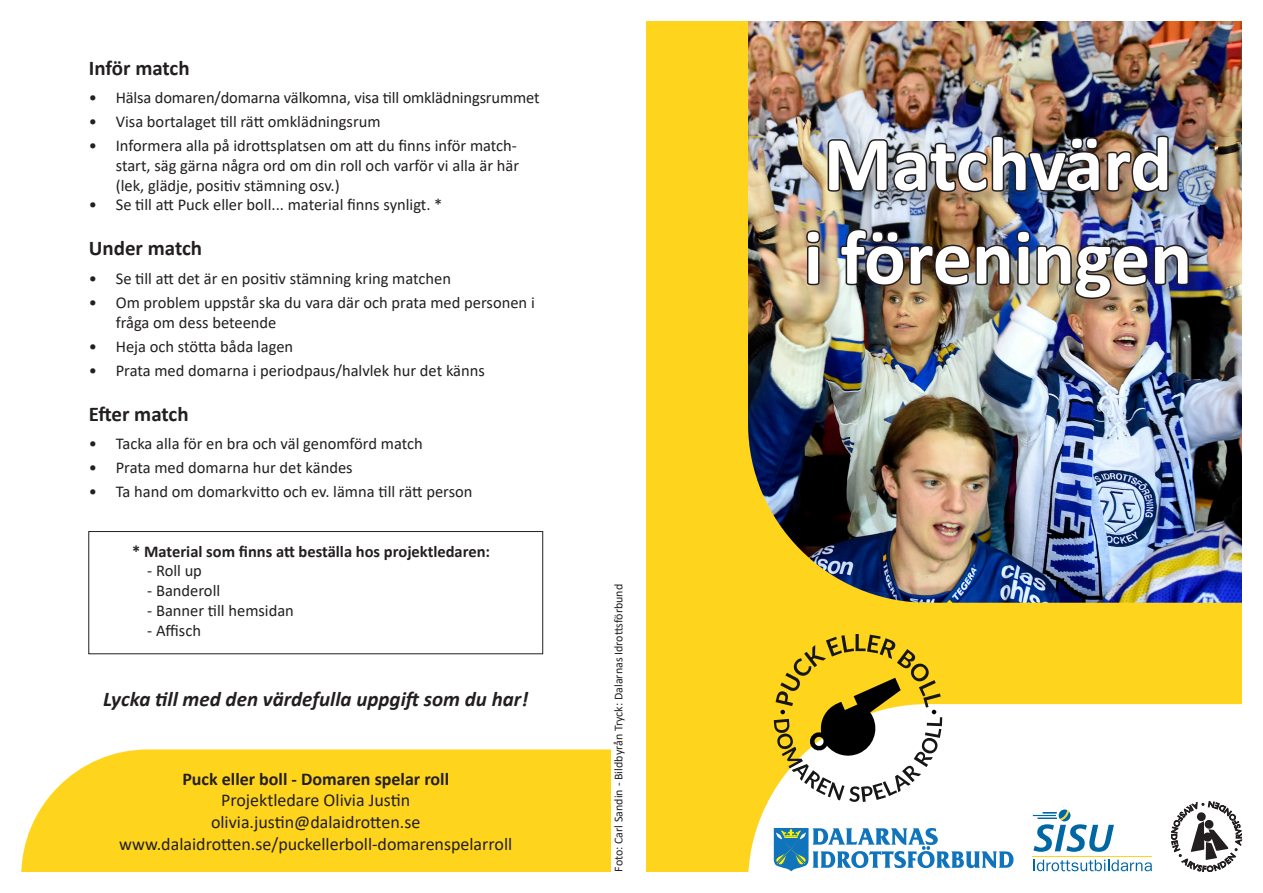
<style>
.page{position:relative;width:1263px;height:893px;background:#fff}
.page>*{position:absolute;margin:0;border:0;box-sizing:border-box;transform-origin:0 0}
.t1{font:700 78px "Calibri";color:#fff}
.t2{font:italic 700 21px "Calibri";color:#231f20}
.t3{font:700 21px "Calibri";color:#231f20}
.t4{font:18px "Calibri";color:#231f20}
.t5{font:700 18px "Calibri";color:#231f20}
.t6{font:16.5px/19.8px "Calibri";color:#231f20}
.t7{font:700 16.5px "Calibri";color:#231f20}
.t8{font:12px "Calibri";color:#231f20}
</style>
<div class="page">
<img style="left:646px;top:21px;width:596px;height:619px">
<svg style="left:646px;top:640px;width:596px;height:232px"></svg>
<div style="left:807px;top:137px;width:399px;height:179px;background:#231f20;opacity:.3"></div>
<img style="left:825px;top:133px;width:346px;height:61px">
<svg style="left:804px;top:229px;width:19px;height:58px"></svg>
<img style="left:838px;top:227px;width:354px;height:74px">
<svg style="left:774px;top:634px;width:168px;height:127px"></svg>
<svg style="left:774px;top:828px;width:239px;height:43px"></svg>
<svg style="left:1033px;top:809px;width:81px;height:43px"></svg>
<hr style="left:1033px;top:856px;width:119px;height:1px;background:#fed41d">
<svg style="left:1033px;top:860px;width:119px;height:11px"></svg>
<svg style="left:1060px;top:810px;width:9px;height:10px"></svg>
<svg style="left:1171px;top:801px;width:71px;height:71px"></svg>
<div style="left:21px;top:749px;width:589px;height:123px;background:#fed41d"></div>
<div style="left:88px;top:531px;width:455px;height:123px;border:1px solid #231f20"></div>
<p class="t3" style="left:89px;top:53px;width:102px">Inför match</p>
<p class="t6" style="left:89px;top:87px;width:452px">• Hälsa domaren/domarna välkomna, visa till omklädningsrummet</p>
<p class="t6" style="left:89px;top:111px;width:293px">• Visa bortalaget till rätt omklädningsrum</p>
<p class="t6" style="left:116px;top:135px;width:405px;text-indent:-27px">• Informera alla på idrottsplatsen om att du finns inför match&shy;start, säg gärna några ord om din roll och varför vi alla är här (lek, glädje, positiv stämning osv.)</p>
<p class="t6" style="left:89px;top:195px;width:355px">• Se till att Puck eller boll... material finns synligt. *</p>
<p class="t3" style="left:89px;top:234px;width:115px">Under match</p>
<p class="t6" style="left:89px;top:268px;width:364px">• Se till att det är en positiv stämning kring matchen</p>
<p class="t6" style="left:116px;top:292px;width:420px;text-indent:-27px">• Om problem uppstår ska du vara där och prata med personen i fråga om dess beteende</p>
<p class="t6" style="left:89px;top:336px;width:206px">• Heja och stötta båda lagen</p>
<p class="t6" style="left:89px;top:360px;width:398px">• Prata med domarna i periodpaus/halvlek hur det känns</p>
<p class="t3" style="left:89px;top:399px;width:101px">Efter match</p>
<p class="t6" style="left:89px;top:433px;width:336px">• Tacka alla för en bra och väl genomförd match</p>
<p class="t6" style="left:89px;top:457px;width:265px">• Prata med domarna hur det kändes</p>
<p class="t6" style="left:89px;top:481px;width:385px">• Ta hand om domarkvitto och ev. lämna till rätt person</p>
<p class="t7" style="left:132px;top:539px;width:359px">* Material som finns att beställa hos projektledaren:</p>
<p class="t6" style="left:147px;top:561px;width:56px">- Roll up</p>
<p class="t6" style="left:147px;top:580px;width:74px">- Banderoll</p>
<p class="t6" style="left:147px;top:600px;width:148px">- Banner till hemsidan</p>
<p class="t6" style="left:147px;top:620px;width:55px">- Affisch</p>
<p class="t2" style="left:103px;top:684px;width:426px">Lycka till med den värdefulla uppgift som du har!</p>
<p class="t5" style="left:182px;top:766px;width:268px">Puck eller boll - Domaren spelar roll</p>
<p class="t4" style="left:221px;top:788px;width:191px">Projektledare Olivia Justin</p>
<p class="t4" style="left:211px;top:810px;width:211px">olivia.justin@dalaidrotten.se</p>
<p class="t4" style="left:119px;top:831px;width:395px">www.dalaidrotten.se/puckellerboll-domarenspelarroll</p>
<p class="t8" style="left:610px;top:872px;width:289px;rotate:-90deg">Foto: Carl Sandin - Bildbyrån Tryck: Dalarnas Idrottsförbund</p>
<p class="t1" style="left:824px;top:109px;width:350px">Matchvärd</p>
<p class="t1" style="left:804px;top:203px;width:390px">i föreningen</p>
</div>
